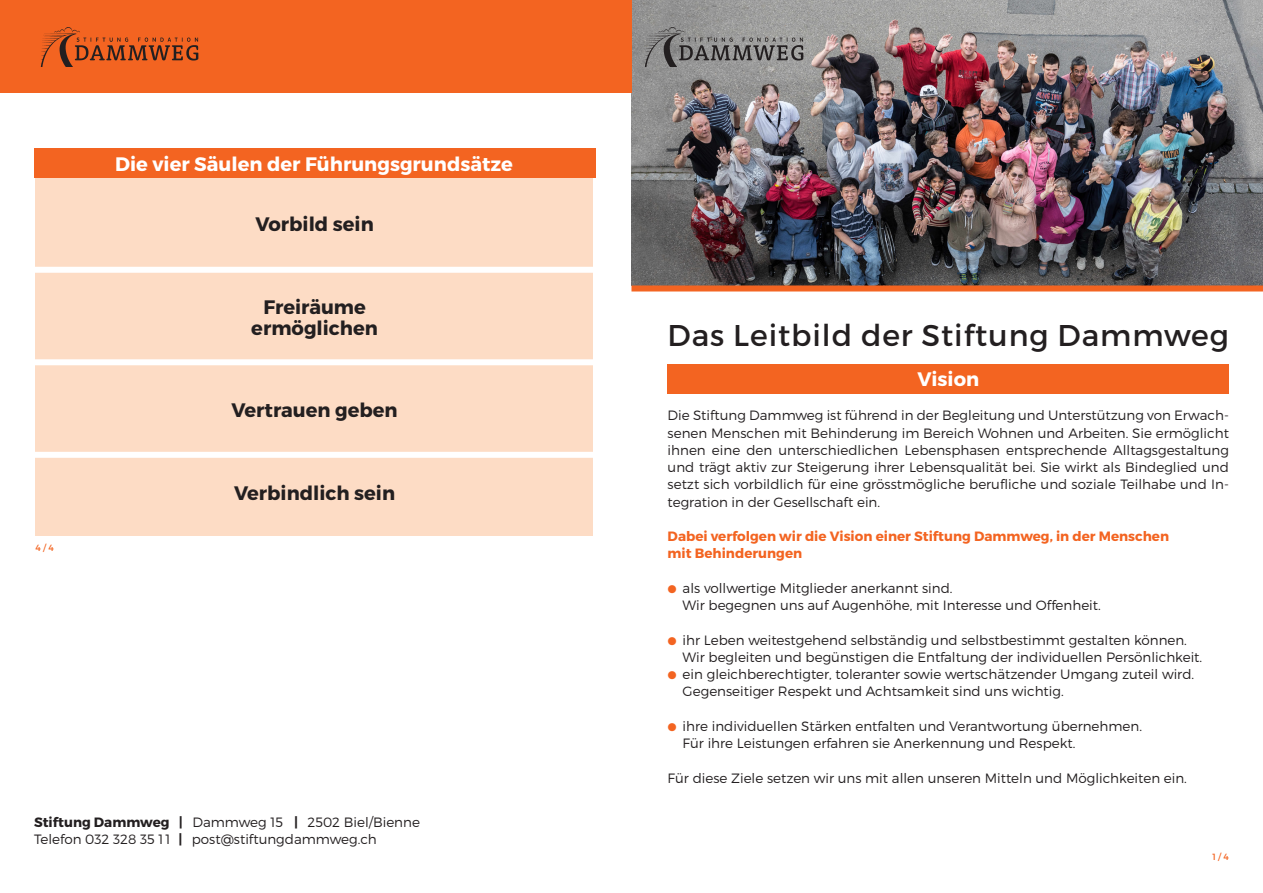
<style>
.page{position:relative;width:1263px;height:893px;background:#fff}
.page>*{position:absolute;margin:0;border:0;box-sizing:border-box;transform-origin:0 0}
.t1{font:30px "Montserrat";letter-spacing:.03em;color:#231f20}
.t2{font:700 19.5px/20.7px "Montserrat";color:#231f20;text-align:center}
.t3{font:700 19.5px "Montserrat";color:#fff}
.t4{font:300 13.5px/17.2px "Montserrat";color:#231f20}
.t5{font:700 13.5px/17.2px "Montserrat";color:#f36421}
.t6{font:9px "Montserrat";color:#f36421}
.s1{font-weight:700}
.s2{font-family:"Proxima Nova";font-weight:400;color:#f36421}
</style>
<div class="page">
<img style="left:631px;top:0;width:632px;height:285px">
<div style="left:668px;top:364px;width:561px;height:30px;background:#f36421"></div>
<div style="left:0;top:0;width:631px;height:92px;background:#f36421"></div>
<img style="left:643px;top:26px;width:161px;height:41px">
<img style="left:40px;top:27px;width:159px;height:40px">
<div style="left:34px;top:149px;width:561px;height:29px;background:#f36421"></div>
<div style="left:36px;top:178px;width:557px;height:358px;background:#fddcc5"></div>
<div style="left:17px;top:267px;width:600px;height:6px;background:#fff"></div>
<div style="left:17px;top:359px;width:600px;height:6px;background:#fff"></div>
<div style="left:17px;top:452px;width:600px;height:6px;background:#fff"></div>
<div style="left:631px;top:285px;width:632px;height:6px;background:#f36421"></div>
<h2 class="t3" style="left:115px;top:152px;width:399px">Die vier Säulen der Führungsgrundsätze</h2>
<h2 class="t2" style="left:256px;top:214px;width:120px">Vorbild sein</h2>
<h2 class="t2" style="left:251px;top:297px;width:128px">Freiräume ermöglichen</h2>
<h2 class="t2" style="left:232px;top:400px;width:168px">Vertrauen geben</h2>
<p class="t6" style="left:36px;top:543px;width:20px">4 / 4</p>
<h2 class="t2" style="left:234px;top:483px;width:162px">Verbindlich sein</h2>
<p class="t4" style="left:34px;top:813px;width:387px"><span class="s1">Stiftung Dammweg |</span> Dammweg 15 <span class="s1">|</span> 2502 Biel/Bienne<br>Telefon 032 328 35 1 1 <span class="s1">|</span> post@stiftungdammweg.ch</p>
<h1 class="t1" style="left:668px;top:317px;width:563px">Das Leitbild der Stiftung Dammweg</h1>
<h2 class="t3" style="left:917px;top:367px;width:63px">Vision</h2>
<p class="t4" style="left:668px;top:407px;width:563px;text-align:justify">Die Stiftung Dammweg ist führend in der Begleitung und Unterstützung von Erwach&shy;senen Menschen mit Behinderung im Bereich Wohnen und Arbeiten. Sie ermöglicht ihnen eine den unterschiedlichen Lebensphasen entsprechende Alltagsgestaltung und trägt aktiv zur Steigerung ihrer Lebensqualität bei. Sie wirkt als Bindeglied und setzt sich vorbildlich für eine grösstmögliche berufliche und soziale Teilhabe und In&shy;tegration in der Gesellschaft ein.</p>
<p class="t5" style="left:668px;top:528px;width:503px">Dabei verfolgen wir die Vision einer Stiftung Dammweg, in der Menschen mit Behinderungen</p>
<p class="t4" style="left:683px;top:579px;width:420px;text-indent:-15px"><span class="s2">●</span> als vollwertige Mitglieder anerkannt sind.<br>Wir begegnen uns auf Augenhöhe, mit Interesse und Offenheit.</p>
<p class="t4" style="left:683px;top:631px;width:521px;text-indent:-15px"><span class="s2">●</span> ihr Leben weitestgehend selbständig und selbstbestimmt gestalten können.<br>Wir begleiten und begünstigen die Entfaltung der individuellen Persönlichkeit.</p>
<p class="t4" style="left:683px;top:665px;width:513px;text-indent:-15px"><span class="s2">●</span> ein gleichberechtigter, toleranter sowie wertschätzender Umgang zuteil wird.<br>Gegenseitiger Respekt und Achtsamkeit sind uns wichtig.</p>
<p class="t4" style="left:683px;top:717px;width:461px;text-indent:-15px"><span class="s2">●</span> ihre individuellen Stärken entfalten und Verantwortung übernehmen.<br>Für ihre Leistungen erfahren sie Anerkennung und Respekt.</p>
<p class="t4" style="left:668px;top:769px;width:521px">Für diese Ziele setzen wir uns mit allen unseren Mitteln und Möglichkeiten ein.</p>
<p class="t6" style="left:1212px;top:851px;width:18px">1 / 4</p>
</div>
